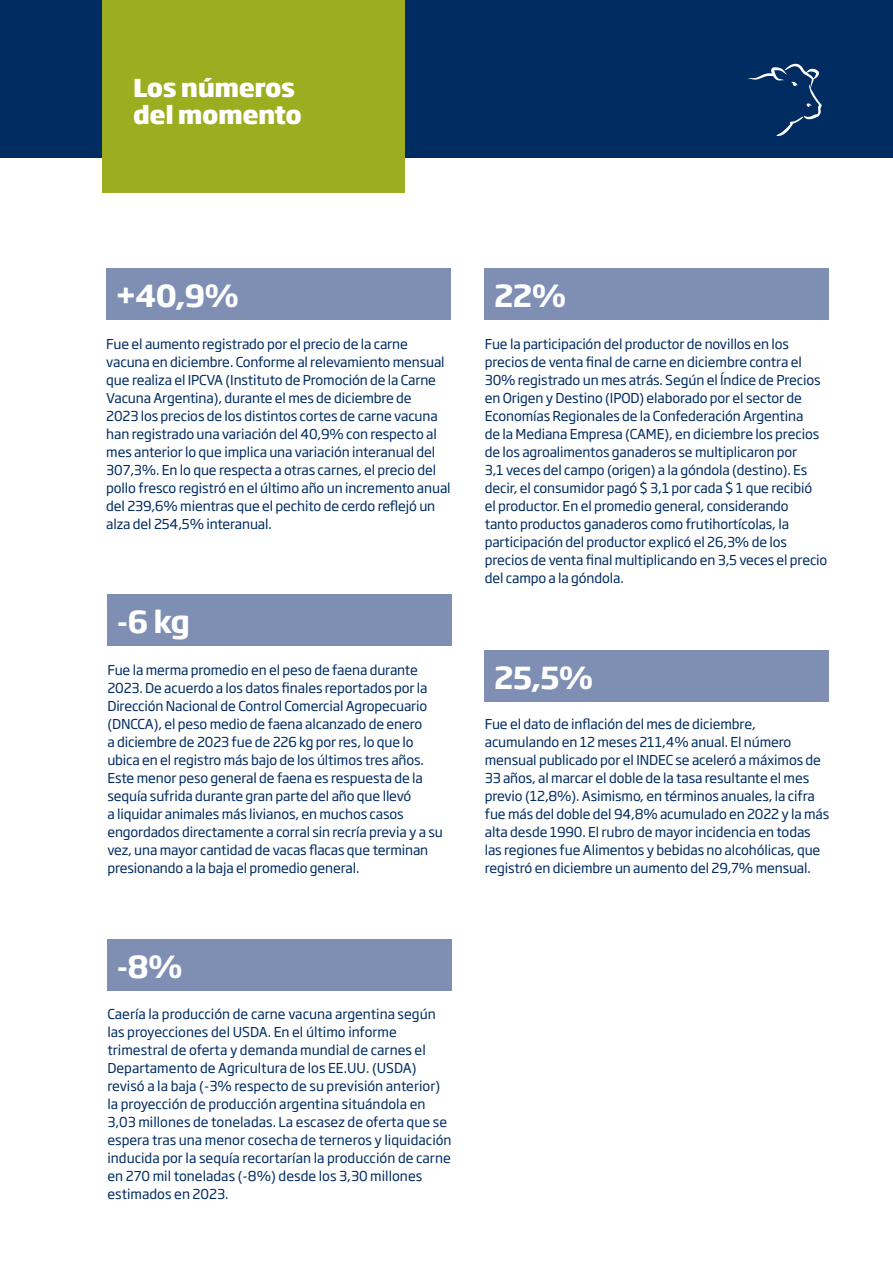
<style>
.page{position:relative;width:893px;height:1263px;background:#fff}
.page>*{position:absolute;margin:0;border:0;box-sizing:border-box;transform-origin:0 0}
.t1{font:700 30px "Soho Gothic Pro";letter-spacing:-.03em;color:#fff}
.t2{font:800 24.45px/27.2px "Soho Gothic Pro";letter-spacing:-.02em;color:#fff}
.t3{font:13.5px/18px "Soho Gothic Pro";letter-spacing:-.01em;color:#002c62}
</style>
<div class="page">
<div style="left:0;top:0;width:893px;height:157px;background:#002c62"></div>
<svg style="left:748px;top:64px;width:74px;height:73px"></svg>
<div style="left:102px;top:0;width:303px;height:193px;background:#9dad20"></div>
<div style="left:106px;top:269px;width:345px;height:51px;background:#7f8fb4"></div>
<div style="left:485px;top:269px;width:344px;height:51px;background:#7f8fb4"></div>
<div style="left:107px;top:594px;width:345px;height:51px;background:#7f8fb4"></div>
<div style="left:107px;top:939px;width:345px;height:51px;background:#7f8fb4"></div>
<div style="left:485px;top:651px;width:344px;height:51px;background:#7f8fb4"></div>
<h2 class="t2" style="left:133px;top:73px;width:170px">Los números del momento</h2>
<h1 class="t1" style="left:116px;top:272px;width:125px">+40,9%</h1>
<h1 class="t1" style="left:494px;top:272px;width:74px">22%</h1>
<p class="t3" style="left:106px;top:334px;width:346px">Fue el aumento registrado por el precio de la carne vacuna en diciembre. Conforme al relevamiento mensual que realiza el IPCVA (Instituto de Promoción de la Carne Vacuna Argentina), durante el mes de diciembre de<br>2023 los precios de los distintos cortes de carne vacuna han registrado una variación del 40,9% con respecto al mes anterior lo que implica una variación interanual del 307,3%. En lo que respecta a otras carnes, el precio del pollo fresco registró en el último año un incremento anual del 239,6% mientras que el pechito de cerdo reflejó un alza del 254,5% interanual.</p>
<p class="t3" style="left:485px;top:334px;width:344px">Fue la participación del productor de novillos en los precios de venta final de carne en diciembre contra el 30% registrado un mes atrás. Según el Índice de Precios en Origen y Destino (IPOD) elaborado por el sector de Economías Regionales de la Confederación Argentina<br>de la Mediana Empresa (CAME), en diciembre los precios de los agroalimentos ganaderos se multiplicaron por<br>3,1 veces del campo (origen) a la góndola (destino). Es decir, el consumidor pagó $ 3,1 por cada $ 1 que recibió<br>el productor. En el promedio general, considerando<br>tanto productos ganaderos como frutihortícolas, la participación del productor explicó el 26,3% de los precios de venta final multiplicando en 3,5 veces el precio del campo a la góndola.</p>
<h1 class="t1" style="left:117px;top:598px;width:75px">-6 kg</h1>
<p class="t3" style="left:107px;top:660px;width:337px">Fue la merma promedio en el peso de faena durante 2023. De acuerdo a los datos finales reportados por la Dirección Nacional de Control Comercial Agropecuario (DNCCA), el peso medio de faena alcanzado de enero<br>a diciembre de 2023 fue de 226 kg por res, lo que lo ubica en el registro más bajo de los últimos tres años.<br>Este menor peso general de faena es respuesta de la sequía sufrida durante gran parte del año que llevó<br>a liquidar animales más livianos, en muchos casos engordados directamente a corral sin recría previa y a su vez, una mayor cantidad de vacas flacas que terminan presionando a la baja el promedio general.</p>
<h1 class="t1" style="left:117px;top:942px;width:67px">-8%</h1>
<p class="t3" style="left:107px;top:1004px;width:346px">Caería la producción de carne vacuna argentina según las proyecciones del USDA. En el último informe trimestral de oferta y demanda mundial de carnes el Departamento de Agricultura de los EE.UU. (USDA) revisó a la baja (-3% respecto de su previsión anterior) la proyección de producción argentina situándola en 3,03 millones de toneladas. La escasez de oferta que se espera tras una menor cosecha de terneros y liquidación inducida por la sequía recortarían la producción de carne en 270 mil toneladas (-8%) desde los 3,30 millones estimados en 2023.</p>
<h1 class="t1" style="left:494px;top:654px;width:101px">25,5%</h1>
<p class="t3" style="left:485px;top:714px;width:346px">Fue el dato de inflación del mes de diciembre, acumulando en 12 meses 211,4% anual. El número mensual publicado por el INDEC se aceleró a máximos de 33 años, al marcar el doble de la tasa resultante el mes previo (12,8%). Asimismo, en términos anuales, la cifra fue más del doble del 94,8% acumulado en 2022 y la más alta desde 1990. El rubro de mayor incidencia en todas las regiones fue Alimentos y bebidas no alcohólicas, que registró en diciembre un aumento del 29,7% mensual.</p>
</div>
